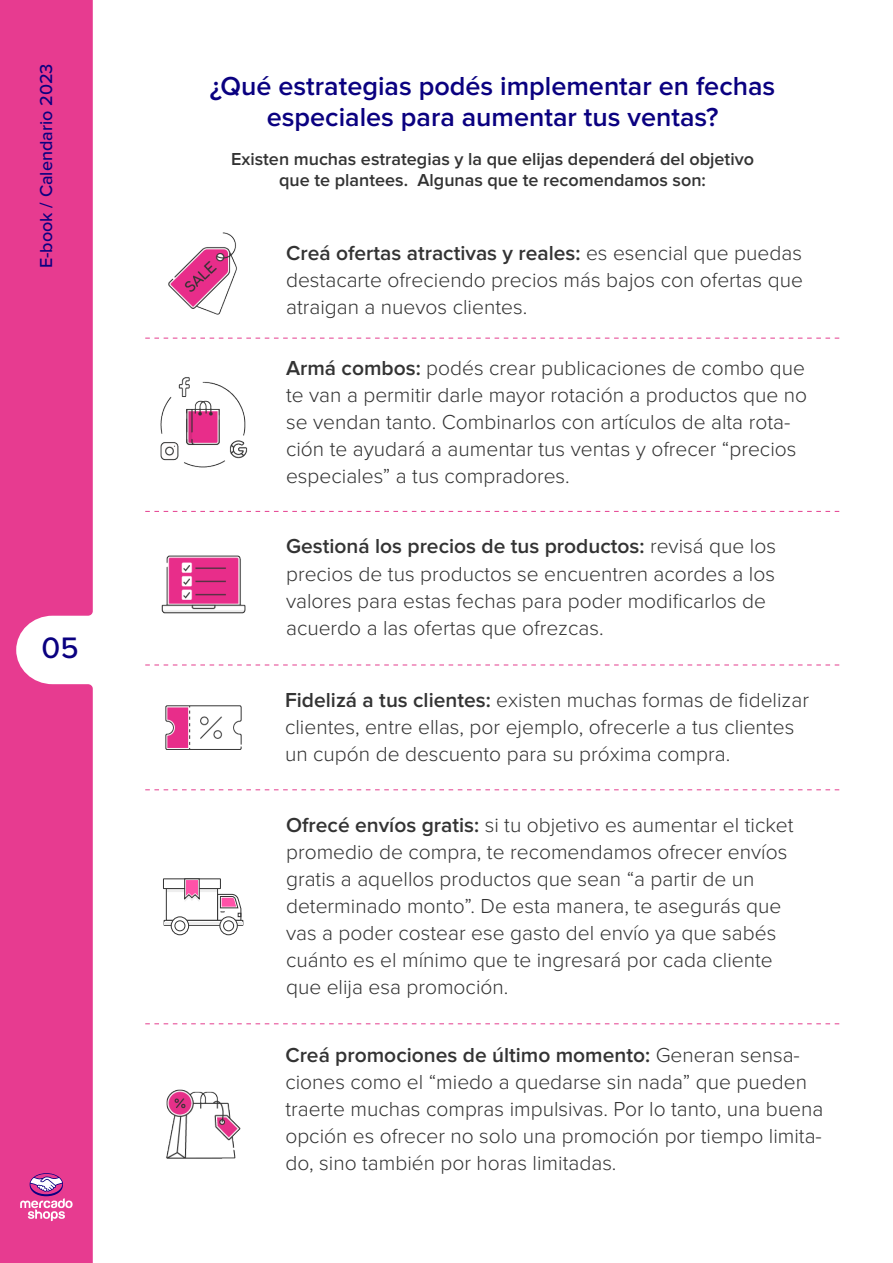
<style>
.page{position:relative;width:893px;height:1263px;background:#fff}
.page>*{position:absolute;margin:0;border:0;box-sizing:border-box;transform-origin:0 0}
.t1{font:500 30.75px "Proxima Nova";color:#0a0080}
.t2{font:600 27px/31.5px "Proxima Nova";color:#0a0080;text-align:center}
.t3{font:300 21px/27px "Proxima Nova";color:#333}
.t4{font:600 18px/21px "Proxima Nova";color:#333;text-align:center}
.t5{font:500 18px "Proxima Nova";color:#0a0080}
.s1{font-weight:600}
</style>
<div class="page">
<div style="left:0;top:0;width:93px;height:1263px;background:#e73b90"></div>
<svg style="left:20px;top:1173px;width:53px;height:48px;background:#db65a9"></svg>
<svg style="left:145px;top:338px;width:695px;height:1px"></svg>
<svg style="left:145px;top:511px;width:695px;height:1px"></svg>
<svg style="left:145px;top:665px;width:695px;height:1px"></svg>
<svg style="left:145px;top:789px;width:695px;height:1px"></svg>
<svg style="left:145px;top:1023px;width:695px;height:1px"></svg>
<img style="left:168px;top:232px;width:69px;height:83px">
<img style="left:160px;top:377px;width:88px;height:91px">
<img style="left:161px;top:555px;width:85px;height:59px">
<img style="left:165px;top:705px;width:77px;height:45px">
<div style="left:163px;top:878px;width:58px;height:11px;border:1px solid #333"></div>
<svg style="left:166px;top:878px;width:76px;height:42px"></svg>
<div style="left:164px;top:920px;width:79px;height:5px;background:#eee"></div>
<div style="left:164px;top:920px;width:79px;height:6px;border:1px solid #333"></div>
<hr style="left:164px;top:923px;width:78px;height:2px;background:#eee">
<svg style="left:220px;top:917px;width:17px;height:18px"></svg>
<div style="left:220px;top:916px;width:18px;height:19px;border:1px solid #333;border-radius:50%"></div>
<svg style="left:171px;top:917px;width:18px;height:18px"></svg>
<div style="left:171px;top:916px;width:18px;height:19px;border:1px solid #333;border-radius:50%"></div>
<div style="left:224px;top:921px;width:10px;height:10px;background:#fff;border-radius:50%"></div>
<div style="left:223px;top:920px;width:11px;height:11px;border:1px solid #333;border-radius:50%"></div>
<div style="left:175px;top:921px;width:10px;height:10px;background:#fff;border-radius:50%"></div>
<div style="left:175px;top:920px;width:10px;height:11px;border:1px solid #333;border-radius:50%"></div>
<img style="left:166px;top:1089px;width:75px;height:70px">
<p class="t5" style="left:36px;top:268px;width:206px;rotate:-90deg">E-book / Calendario 2023</p>
<h1 class="t1" style="left:42px;top:630px;width:39px">05</h1>
<p class="t2" style="left:210px;top:71px;width:567px">¿Qué estrategias podés implementar en fechas especiales para aumentar tus ventas?</p>
<p class="t4" style="left:231px;top:149px;width:524px">Existen muchas estrategias y la que elijas dependerá del objetivo que te plantees. Algunas que te recomendamos son:</p>
<p class="t3" style="left:286px;top:240px;width:518px;text-align:justify"><span class="s1">Creá ofertas atractivas y reales:</span> es esencial que puedas destacarte ofreciendo precios más bajos con ofertas que atraigan a nuevos clientes.</p>
<p class="t3" style="left:286px;top:355px;width:522px"><span class="s1">Armá combos:</span> podés crear publicaciones de combo que te van a permitir darle mayor rotación a productos que no se vendan tanto. Combinarlos con artículos de alta rota&shy;ción te ayudará a aumentar tus ventas y ofrecer “precios especiales” a tus compradores.</p>
<p class="t3" style="left:286px;top:534px;width:491px"><span class="s1">Gestioná los precios de tus productos:</span> revisá que los precios de tus productos se encuentren acordes a los valores para estas fechas para poder modificarlos de acuerdo a las ofertas que ofrezcas.</p>
<p class="t3" style="left:285px;top:687px;width:525px"><span class="s1">Fidelizá a tus clientes:</span> existen muchas formas de fidelizar clientes, entre ellas, por ejemplo, ofrecerle a tus clientes un cupón de descuento para su próxima compra.</p>
<p class="t3" style="left:286px;top:812px;width:509px"><span class="s1">Ofrecé envíos gratis:</span> si tu objetivo es aumentar el ticket promedio de compra, te recomendamos ofrecer envíos gratis a aquellos productos que sean “a partir de un determinado monto”. De esta manera, te asegurás que vas a poder costear ese gasto del envío ya que sabés cuánto es el mínimo que te ingresará por cada cliente que elija esa promoción.</p>
<p class="t3" style="left:285px;top:1042px;width:539px"><span class="s1">Creá promociones de último momento:</span> Generan sensa&shy;ciones como el “miedo a quedarse sin nada” que pueden traerte muchas compras impulsivas. Por lo tanto, una buena opción es ofrecer no solo una promoción por tiempo limita&shy;do, sino también por horas limitadas.</p>
</div>
